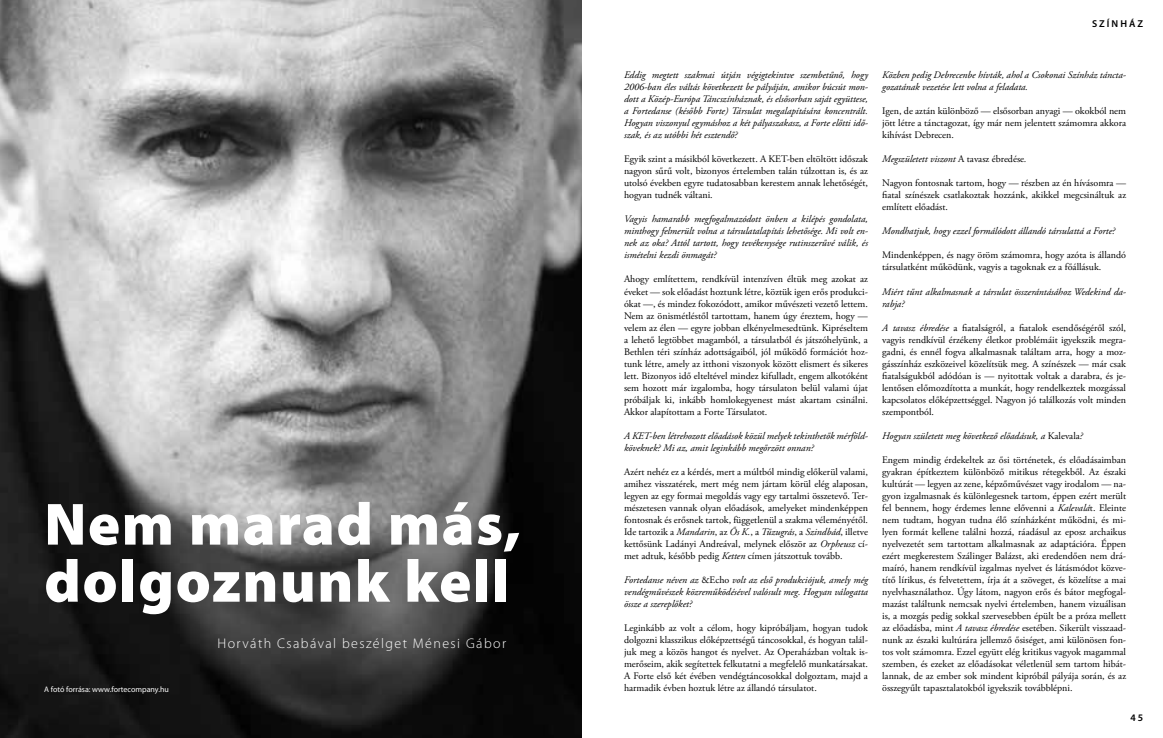
<style>
.page{position:relative;width:1163px;height:738px;background:#fff}
.page>*{position:absolute;margin:0;border:0;box-sizing:border-box;transform-origin:0 0}
.t1{font:900 60px/57px "Myriad Pro";letter-spacing:.025em;color:#fff}
.t2{font:300 14px "Myriad Pro";letter-spacing:.1em;color:#fff}
.t3{font:10px/12px "Adobe Garamond Pro";color:#000;text-align:justify}
.t4{font:italic 10px/12px "Adobe Garamond Pro";color:#000;text-align:justify}
.t5{font:600 10px "Myriad Pro";letter-spacing:.2em;color:#000}
.t6{font:8px "Myriad Pro";color:#fff}
.s1{font-style:italic}
.s2{font-style:normal}
</style>
<div class="page">
<img style="left:0;top:0;width:581px;height:737px">
<h1 class="t1" style="left:44px;top:496px;width:478px">Nem marad más, dolgoznunk kell</h1>
<p class="t6" style="left:44px;top:684px;width:126px">A fotó forrása: www.fortecompany.hu</p>
<h2 class="t2" style="left:217px;top:635px;width:290px">Horváth Csabával beszélget Ménesi Gábor</h2>
<p class="t5" style="left:1091px;top:18px;width:53px">SZÍNHÁZ</p>
<p class="t4" style="left:624px;top:69px;width:245px">Eddig megtett szakmai útján végigtekintve szembetűnő, hogy 2006-ban éles váltás következett be pályáján, amikor búcsút mon&shy;dott a Közép-Európa Táncszínháznak, és elsősorban saját együttese, a Fortedanse (később Forte) Társulat megalapítására koncentrált.<br>Hogyan viszonyul egymáshoz a két pályaszakasz, a Forte előtti idő&shy;szak, és az utóbbi hét esztendő?</p>
<p class="t3" style="left:624px;top:153px;width:245px">Egyik szint a másikból következett. A KET-ben eltöltött időszak nagyon sűrű volt, bizonyos értelemben talán túlzottan is, és az utolsó években egyre tudatosabban kerestem annak lehetőségét, hogyan tudnék váltani.</p>
<p class="t4" style="left:624px;top:213px;width:245px">Vagyis hamarabb megfogalmazódott önben a kilépés gondolata, minthogy felmerült volna a társulatalapítás lehetősége. Mi volt en&shy;nek az oka? Attól tartott, hogy tevékenysége rutinszerűvé válik, és ismételni kezdi önmagát?</p>
<p class="t3" style="left:624px;top:273px;width:245px">Ahogy említettem, rendkívül intenzíven éltük meg azokat az éveket — sok előadást hoztunk létre, köztük igen erős produkci&shy;ókat —, és mindez fokozódott, amikor művészeti vezető lettem.<br>Nem az önismétléstől tartottam, hanem úgy éreztem, hogy — velem az élen — egyre jobban elkényelmesedtünk. Kipréseltem a lehető legtöbbet magamból, a társulatból és játszóhelyünk, a Bethlen téri színház adottságaiból, jól működő formációt hoz&shy;tunk létre, amely az itthoni viszonyok között elismert és sikeres lett. Bizonyos idő elteltével mindez kifulladt, engem alkotóként sem hozott már izgalomba, hogy társulaton belül valami újat próbáljak ki, inkább homlokegyenest mást akartam csinálni.<br>Akkor alapítottam a Forte Társulatot.</p>
<p class="t4" style="left:624px;top:429px;width:245px">A KET-ben létrehozott előadások közül melyek tekinthetők mérföld&shy;köveknek? Mi az, amit leginkább megőrzött onnan?</p>
<p class="t3" style="left:624px;top:465px;width:245px">Azért nehéz ez a kérdés, mert a múltból mindig előkerül valami, amihez visszatérek, mert még nem jártam körül elég alaposan, legyen az egy formai megoldás vagy egy tartalmi összetevő. Ter&shy;mészetesen vannak olyan előadások, amelyeket mindenképpen fontosnak és erősnek tartok, függetlenül a szakma véleményétől.<br>Ide tartozik a <span class="s1">Mandarin</span>, az <span class="s1">Ős K.</span>, a <span class="s1">Tűzugrás</span>, a <span class="s1">Szindbád</span>, illetve kettősünk Ladányi Andreával, melynek először az <span class="s1">Orpheusz</span> cí&shy;met adtuk, később pedig <span class="s1">Ketten</span> címen játszottuk tovább.</p>
<p class="t4" style="left:624px;top:573px;width:245px">Fortedanse néven az <span class="s2">&amp;Echo</span> volt az első produkciójuk, amely még vendégművészek közreműködésével valósult meg. Hogyan válogatta össze a szereplőket?</p>
<p class="t3" style="left:624px;top:621px;width:245px">Leginkább az volt a célom, hogy kipróbáljam, hogyan tudok dolgozni klasszikus előképzettségű táncosokkal, és hogyan talál&shy;juk meg a közös hangot és nyelvet. Az Operaházban voltak is&shy;merőseim, akik segítettek felkutatni a megfelelő munkatársakat.<br>A Forte első két évében vendégtáncosokkal dolgoztam, majd a harmadik évben hoztuk létre az állandó társulatot.</p>
<p class="t4" style="left:882px;top:69px;width:245px">Közben pedig Debrecenbe hívták, ahol a Csokonai Színház táncta&shy;gozatának vezetése lett volna a feladata.</p>
<p class="t3" style="left:882px;top:105px;width:245px">Igen, de aztán különböző — elsősorban anyagi — okokból nem jött létre a tánctagozat, így már nem jelentett számomra akkora kihívást Debrecen.</p>
<p class="t4" style="left:882px;top:153px;width:146px">Megszületett viszont <span class="s2">A tavasz ébredése</span>.</p>
<p class="t3" style="left:882px;top:177px;width:245px">Nagyon fontosnak tartom, hogy — részben az én hívásomra — fiatal színészek csatlakoztak hozzánk, akikkel megcsináltuk az említett előadást.</p>
<p class="t4" style="left:882px;top:225px;width:234px">Mondhatjuk, hogy ezzel formálódott állandó társulattá a Forte?</p>
<p class="t3" style="left:882px;top:249px;width:245px">Mindenképpen, és nagy öröm számomra, hogy azóta is állandó társulatként működünk, vagyis a tagoknak ez a főállásuk.</p>
<p class="t4" style="left:882px;top:285px;width:245px">Miért tűnt alkalmasnak a társulat összerántásához Wedekind da&shy;rabja?</p>
<p class="t3" style="left:882px;top:321px;width:245px"><span class="s1">A tavasz ébredése</span> a fiatalságról, a fiatalok esendőségéről szól, vagyis rendkívül érzékeny életkor problémáit igyekszik megra&shy;gadni, és ennél fogva alkalmasnak találtam arra, hogy a moz&shy;gásszínház eszközeivel közelítsük meg. A színészek — már csak fiatalságukból adódóan is — nyitottak voltak a darabra, és je&shy;lentősen előmozdította a munkát, hogy rendelkeztek mozgással kapcsolatos előképzettséggel. Nagyon jó találkozás volt minden szempontból.</p>
<p class="t4" style="left:882px;top:429px;width:202px">Hogyan született meg következő előadásuk, a <span class="s2">Kalevala</span>?</p>
<p class="t3" style="left:882px;top:453px;width:245px">Engem mindig érdekeltek az ősi történetek, és előadásaimban gyakran építkeztem különböző mitikus rétegekből. Az északi kultúrát — legyen az zene, képzőművészet vagy irodalom — na&shy;gyon izgalmasnak és különlegesnek tartom, éppen ezért merült fel bennem, hogy érdemes lenne elővenni a <span class="s1">Kalevalá</span>t. Eleinte nem tudtam, hogyan tudna élő színházként működni, és mi&shy;lyen formát kellene találni hozzá, ráadásul az eposz archaikus nyelvezetét sem tartottam alkalmasnak az adaptációra. Éppen ezért megkerestem Szálinger Balázst, aki eredendően nem drá&shy;maíró, hanem rendkívül izgalmas nyelvet és látásmódot közve&shy;títő lírikus, és felvetettem, írja át a szöveget, és közelítse a mai nyelvhasználathoz. Úgy látom, nagyon erős és bátor megfogal&shy;mazást találtunk nemcsak nyelvi értelemben, hanem vizuálisan is, a mozgás pedig sokkal szervesebben épült be a próza mellett az előadásba, mint <span class="s1">A tavasz ébredése</span> esetében. Sikerült visszaad&shy;nunk az északi kultúrára jellemző ősiséget, ami különösen fon&shy;tos volt számomra. Ezzel együtt elég kritikus vagyok magammal szemben, és ezeket az előadásokat véletlenül sem tartom hibát&shy;lannak, de az ember sok mindent kipróbál pályája során, és az összegyűlt tapasztalatokból igyekszik továbblépni.</p>
<p class="t5" style="left:1130px;top:711px;width:14px">45</p>
</div>
